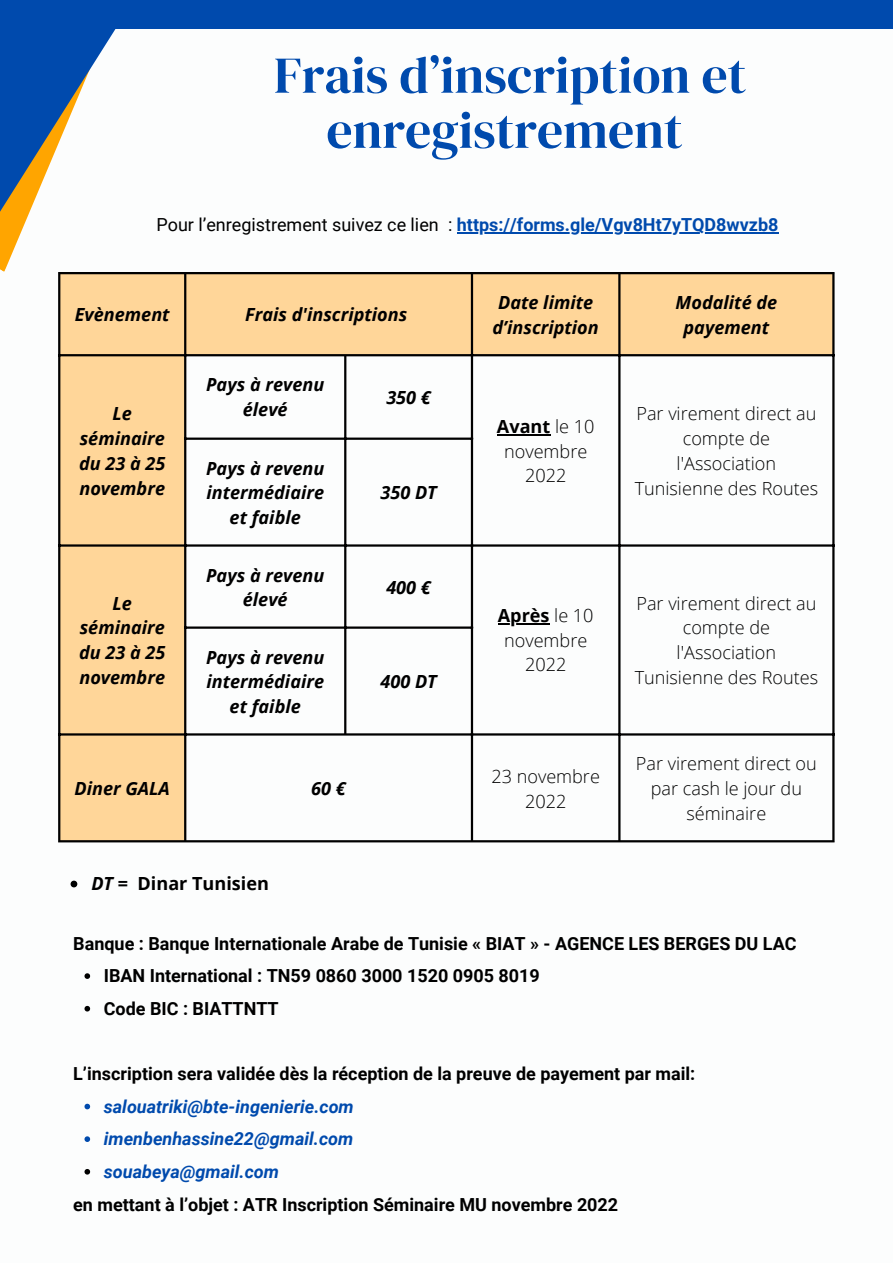
<style>
.page{position:relative;width:893px;height:1264px;background:#fff}
.page>*{position:absolute;margin:0;border:0;box-sizing:border-box;transform-origin:0 0}
.t1{font:51.6px/55.1px "DM Serif Display";color:#004aad;text-align:center}
.t2{font:italic 700 18.15px/24.8px "Open Sans";color:#000;text-align:center}
.t3{font:300 18.15px/24.8px "Open Sans";color:#000;text-align:center}
.t4{font:700 18.15px "Open Sans";color:#000}
.t5{font:700 18px/32.5px "Roboto";color:#000}
.t6{font:italic 700 18px/32.5px "Roboto";color:#004aad;text-align:justify}
.t7{font:700 18px "Roboto";color:#004aad}
.s1{font-weight:400;color:#000}
.s2{font-style:italic}
.s3{font-weight:700}
</style>
<div class="page">
<svg style="left:0;top:0;width:116px;height:272px"></svg>
<div style="left:106px;top:0;width:786px;height:29px;background:#004aad"></div>
<div style="left:60px;top:274px;width:772px;height:566px;background:#ffd699"></div>
<svg style="left:186px;top:356px;width:646px;height:484px"></svg>
<hr style="left:497px;top:434px;width:53px;height:1px;background:#000">
<hr style="left:497px;top:623px;width:52px;height:1px;background:#000">
<hr style="left:58px;top:274px;width:2px;height:566px;background:#000">
<hr style="left:184px;top:274px;width:2px;height:566px;background:#000">
<hr style="left:344px;top:356px;width:2px;height:377px;background:#000">
<hr style="left:471px;top:274px;width:2px;height:566px;background:#000">
<hr style="left:618px;top:274px;width:2px;height:566px;background:#000">
<hr style="left:832px;top:274px;width:2px;height:566px;background:#000">
<hr style="left:58px;top:272px;width:776px;height:2px;background:#000">
<hr style="left:58px;top:354px;width:776px;height:2px;background:#000">
<hr style="left:184px;top:437px;width:289px;height:3px;background:#000">
<hr style="left:58px;top:544px;width:776px;height:2px;background:#000">
<hr style="left:184px;top:626px;width:289px;height:2px;background:#000">
<hr style="left:58px;top:733px;width:776px;height:2px;background:#000">
<hr style="left:58px;top:840px;width:776px;height:2px;background:#000">
<hr style="left:457px;top:232px;width:321px;height:1px;background:#004aad">
<svg style="left:84px;top:973px;width:6px;height:5px"></svg>
<svg style="left:84px;top:1005px;width:6px;height:6px"></svg>
<svg style="left:84px;top:1103px;width:6px;height:6px"></svg>
<svg style="left:84px;top:1136px;width:6px;height:5px"></svg>
<svg style="left:84px;top:1169px;width:6px;height:5px"></svg>
<svg style="left:71px;top:880px;width:6px;height:7px"></svg>
<h1 class="t1" style="left:274px;top:47px;width:474px">Frais d’inscription et enregistrement</h1>
<p class="t7" style="left:156px;top:214px;width:623px"><span class="s1">Pour l’enregistrement suivez ce lien :</span> https://forms.gle/Vgv8Ht7yTQD8wvzb8</p>
<p class="t2" style="left:75px;top:302px;width:96px">Evènement</p>
<p class="t2" style="left:245px;top:302px;width:164px">Frais d'inscriptions</p>
<p class="t2" style="left:79px;top:401px;width:88px">Le séminaire du 23 à 25 novembre</p>
<p class="t2" style="left:79px;top:590px;width:88px">Le séminaire du 23 à 25 novembre</p>
<p class="t2" style="left:206px;top:372px;width:120px">Pays à revenu élevé</p>
<p class="t2" style="left:206px;top:455px;width:120px">Pays à revenu intermédiaire et faible</p>
<p class="t2" style="left:206px;top:562px;width:120px">Pays à revenu élevé</p>
<p class="t2" style="left:206px;top:644px;width:120px">Pays à revenu intermédiaire et faible</p>
<p class="t2" style="left:74px;top:775px;width:97px">Diner GALA</p>
<p class="t2" style="left:311px;top:775px;width:36px">60 €</p>
<p class="t4" style="left:91px;top:870px;width:179px"><span class="s2">DT</span> = Dinar Tunisien</p>
<p class="t2" style="left:386px;top:384px;width:46px">350 €</p>
<p class="t2" style="left:380px;top:480px;width:58px">350 DT</p>
<p class="t2" style="left:386px;top:574px;width:46px">400 €</p>
<p class="t2" style="left:380px;top:669px;width:58px">400 DT</p>
<p class="t2" style="left:492px;top:290px;width:108px">Date limite d’inscription</p>
<p class="t2" style="left:675px;top:290px;width:103px">Modalité de payement</p>
<p class="t3" style="left:497px;top:413px;width:99px"><span class="s3">Avant</span> le 10 novembre<br>2022</p>
<p class="t3" style="left:634px;top:401px;width:185px">Par virement direct au compte de l'Association<br>Tunisienne des Routes</p>
<p class="t3" style="left:497px;top:602px;width:97px"><span class="s3">Après</span> le 10 novembre<br>2022</p>
<p class="t3" style="left:491px;top:763px;width:110px">23 novembre<br>2022</p>
<p class="t3" style="left:634px;top:590px;width:185px">Par virement direct au compte de l'Association<br>Tunisienne des Routes</p>
<p class="t3" style="left:636px;top:751px;width:182px">Par virement direct ou par cash le jour du séminaire</p>
<p class="t5" style="left:73px;top:927px;width:724px">Banque : Banque Internationale Arabe de Tunisie « BIAT » - AGENCE LES BERGES DU LAC</p>
<p class="t5" style="left:104px;top:959px;width:437px">IBAN International : TN59 0860 3000 1520 0905 8019<br>Code BIC : BIATTNTT</p>
<p class="t5" style="left:73px;top:1057px;width:623px">L’inscription sera validée dès la réception de la preuve de payement par mail:</p>
<p class="t6" style="left:104px;top:1090px;width:251px">salouatriki@bte-ingenierie.com imenbenhassine22@gmail.com souabeya@gmail.com</p>
<p class="t5" style="left:73px;top:1188px;width:546px">en mettant à l’objet : ATR Inscription Séminaire MU novembre 2022</p>
</div>
